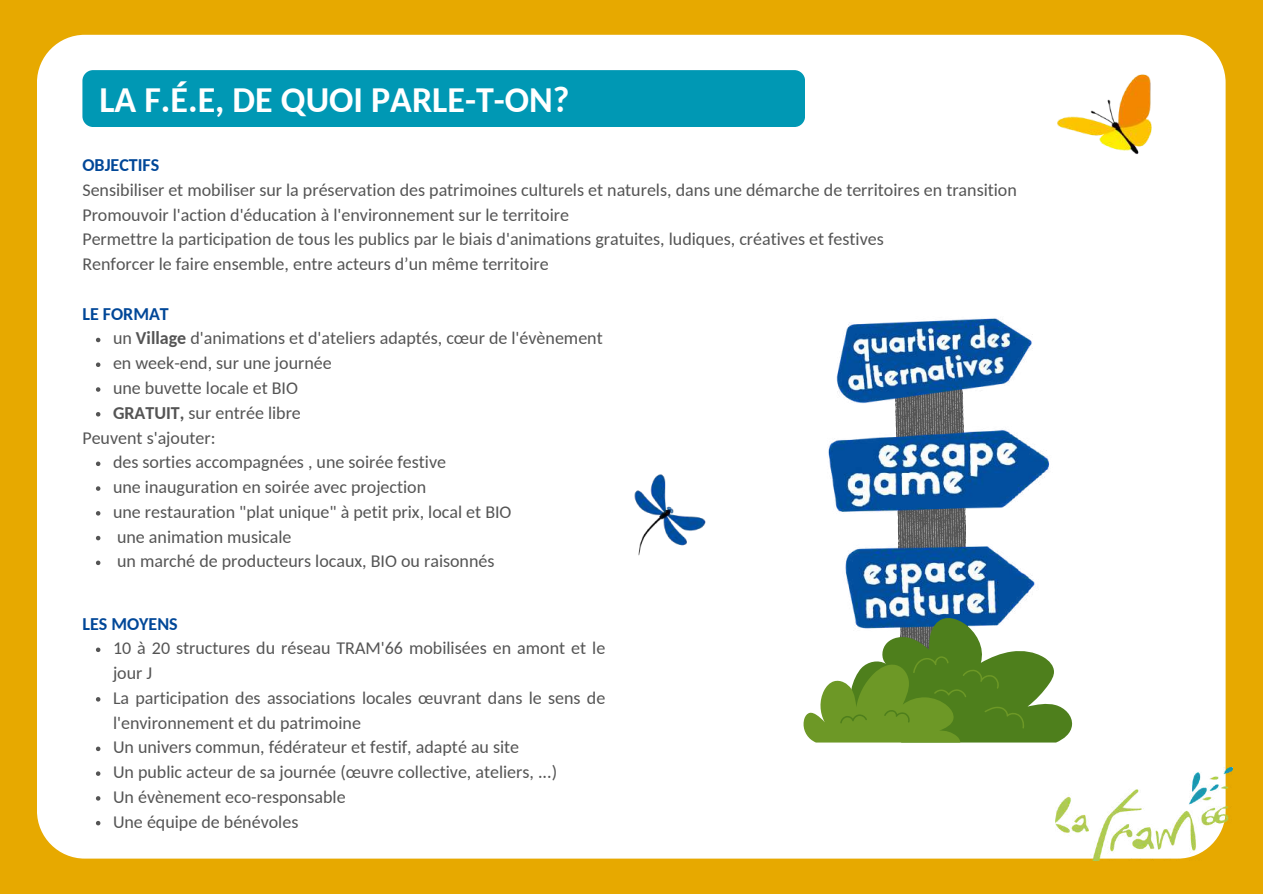
<style>
.page{position:relative;width:1263px;height:894px;background:#fff}
.page>*{position:absolute;margin:0;border:0;box-sizing:border-box;transform-origin:0 0}
.t1{font:700 36px "Carlito";color:#fff}
.t2{font:18px/24.8px "Carlito";color:#545454}
.t3{font:700 18px "Carlito";color:#004798}
.s1{font-weight:700}
</style>
<div class="page">
<div style="left:0;top:0;width:1263px;height:893px;background:#e7a900"></div>
<div style="left:37px;top:35px;width:1188px;height:823px;background:#fff;border-radius:48px"></div>
<img style="left:1056px;top:767px;width:176px;height:93px">
<div style="left:82px;top:70px;width:723px;height:57px;background:#0098b4;border-radius:11px"></div>
<svg style="left:96px;top:337px;width:4px;height:5px"></svg>
<svg style="left:96px;top:362px;width:4px;height:5px"></svg>
<svg style="left:96px;top:387px;width:4px;height:4px"></svg>
<svg style="left:96px;top:412px;width:4px;height:4px"></svg>
<svg style="left:96px;top:461px;width:4px;height:5px"></svg>
<svg style="left:96px;top:486px;width:4px;height:4px"></svg>
<svg style="left:96px;top:511px;width:4px;height:4px"></svg>
<svg style="left:96px;top:535px;width:4px;height:5px"></svg>
<svg style="left:96px;top:560px;width:4px;height:5px"></svg>
<img style="left:840px;top:318px;width:193px;height:43px">
<svg style="left:803px;top:361px;width:270px;height:381px"></svg>
<img style="left:1057px;top:74px;width:95px;height:80px">
<img style="left:634px;top:474px;width:72px;height:82px">
<svg style="left:96px;top:647px;width:4px;height:5px"></svg>
<svg style="left:96px;top:697px;width:4px;height:4px"></svg>
<svg style="left:96px;top:746px;width:4px;height:4px"></svg>
<svg style="left:96px;top:771px;width:4px;height:4px"></svg>
<svg style="left:96px;top:796px;width:4px;height:4px"></svg>
<svg style="left:96px;top:820px;width:4px;height:5px"></svg>
<h1 class="t1" style="left:99px;top:85px;width:472px">LA F.É.E, DE QUOI PARLE-T-ON?</h1>
<p class="t3" style="left:82px;top:158px;width:78px">OBJECTIFS</p>
<p class="t2" style="left:82px;top:179px;width:936px">Sensibiliser et mobiliser sur la préservation des patrimoines culturels et naturels, dans une démarche de territoires en transition Promouvoir l'action d'éducation à l'environnement sur le territoire<br>Permettre la participation de tous les publics par le biais d'animations gratuites, ludiques, créatives et festives<br>Renforcer le faire ensemble, entre acteurs d’un même territoire</p>
<p class="t3" style="left:82px;top:306px;width:88px">LE FORMAT</p>
<p class="t2" style="left:113px;top:327px;width:491px">un <span class="s1">Village</span> d'animations et d'ateliers adaptés, cœur de l'évènement en week-end, sur une journée<br>une buvette locale et BIO<br><span class="s1">GRATUIT,</span> sur entrée libre</p>
<p class="t2" style="left:113px;top:451px;width:400px">des sorties accompagnées , une soirée festive<br>une inauguration en soirée avec projection<br>une restauration "plat unique" à petit prix, local et BIO une animation musicale<br>un marché de producteurs locaux, BIO ou raisonnés</p>
<p class="t2" style="left:82px;top:426px;width:135px">Peuvent s'ajouter:</p>
<p class="t3" style="left:82px;top:616px;width:97px">LES MOYENS</p>
<p class="t2" style="left:113px;top:637px;width:494px">10 à 20 structures du réseau TRAM'66 mobilisées en amont et le jour J<br>La participation des associations locales œuvrant dans le sens de l'environnement et du patrimoine<br>Un univers commun, fédérateur et festif, adapté au site<br>Un public acteur de sa journée (œuvre collective, ateliers, ...)<br>Un évènement eco-responsable<br>Une équipe de bénévoles</p>
</div>
